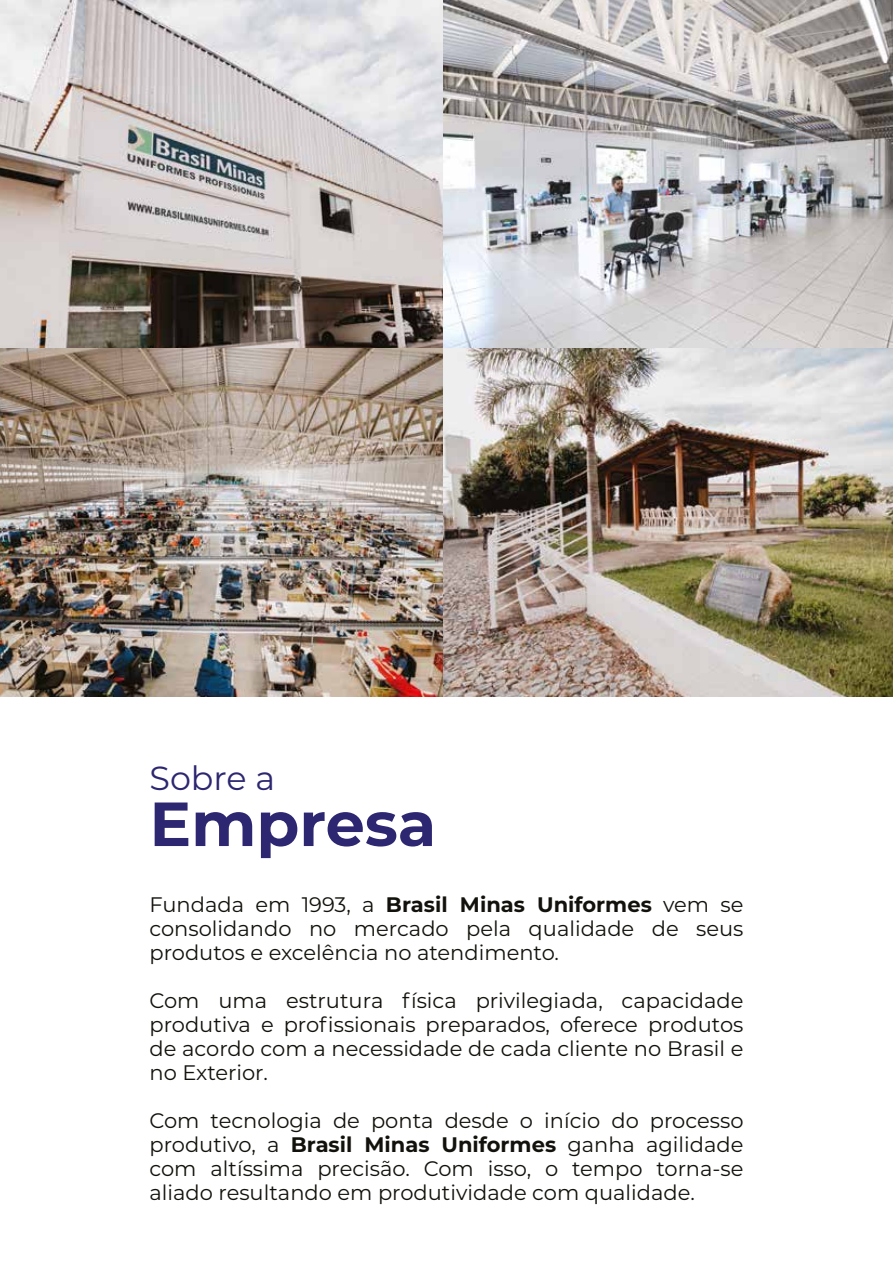
<style>
.page{position:relative;width:893px;height:1263px;background:#fff}
.page>*{position:absolute;margin:0;border:0;box-sizing:border-box;transform-origin:0 0}
.t1{font:700 62.25px "Montserrat";color:#2c2770}
.t2{font:33.3px "Montserrat";color:#2c2770}
.t3{font:21px/24px "Montserrat";color:#12110b;text-align:justify}
.s1{font-weight:700}
</style>
<div class="page">
<img style="left:0;top:0;width:893px;height:697px">
<h2 class="t2" style="left:149px;top:755px;width:127px">Sobre a</h2>
<h1 class="t1" style="left:149px;top:779px;width:288px">Empresa</h1>
<p class="t3" style="left:149px;top:891px;width:596px">Fundada em 1993, a <span class="s1">Brasil Minas Uniformes</span> vem se consolidando no mercado pela qualidade de seus produtos e excelência no atendimento.</p>
<p class="t3" style="left:149px;top:987px;width:596px">Com uma estrutura física privilegiada, capacidade produtiva e profissionais preparados, oferece produtos de acordo com a necessidade de cada cliente no Brasil e no Exterior.</p>
<p class="t3" style="left:149px;top:1107px;width:595px">Com tecnologia de ponta desde o início do processo produtivo, a <span class="s1">Brasil Minas Uniformes</span> ganha agilidade com altíssima precisão. Com isso, o tempo torna-se aliado resultando em produtividade com qualidade.</p>
</div>
